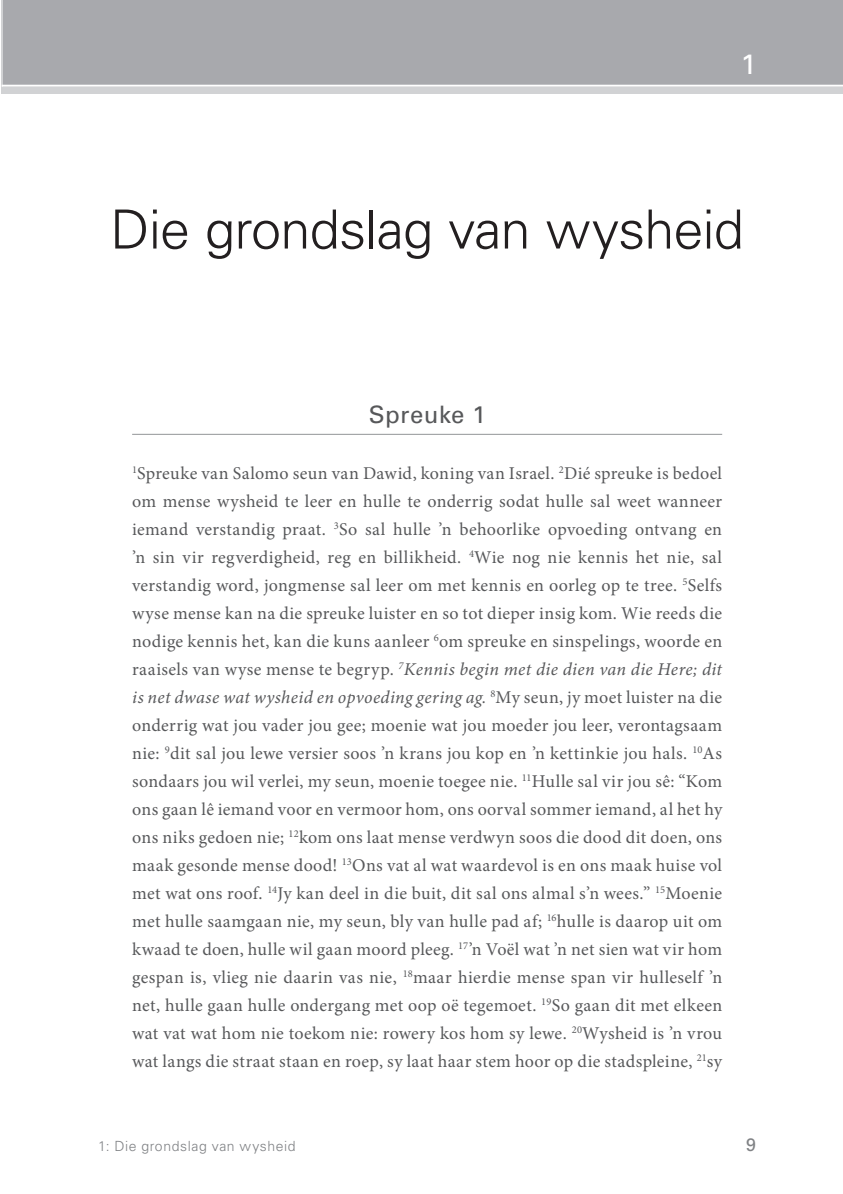
<style>
.page{position:relative;width:843px;height:1194px;background:#fff}
.page>*{position:absolute;margin:0;border:0;box-sizing:border-box;transform-origin:0 0}
.Heading{font:300 54px "Univers";letter-spacing:-.015em;color:#231f20}
.t1{font:28px "Univers";color:#fff}
.Scripture_head{font:24px "Univers";letter-spacing:.015em;color:#57585a}
.Scripture{font:18px/28px "Minion Pro";letter-spacing:.02em;color:#57585a;text-align:justify}
.t2{font:18px "Univers";color:#808285}
.t3{font:300 14px "Univers";letter-spacing:.045em;color:#808285}
.s1{font-style:italic}
</style>
<div class="page">
<div style="left:2px;top:0;width:840px;height:93px;background:#d1d2d4"></div>
<div style="left:3px;top:0;width:839px;height:87px;background:#a8a9ad"></div>
<hr style="left:2px;top:85px;width:840px;height:2px;background:#fff">
<hr style="left:132px;top:434px;width:590px;height:1px;background:#939598">
<p class="t1" style="left:740px;top:46px;width:17px">1</p>
<p class="Heading" style="left:110px;top:197px;width:635px">Die grondslag van wysheid</p>
<p class="Scripture_head" style="left:369px;top:399px;width:118px">Spreuke 1</p>
<p class="Scripture" style="left:132px;top:459px;width:591px"><sup>1</sup>Spreuke van Salomo seun van Dawid, koning van Israel. <sup>2</sup>Dié spreuke is bedoel om mense wysheid te leer en hulle te onderrig sodat hulle sal weet wanneer iemand verstandig praat. <sup>3</sup>So sal hulle ’n behoorlike opvoeding ontvang en ’n sin vir regverdigheid, reg en billikheid. <sup>4</sup>Wie nog nie kennis het nie, sal verstandig word, jongmense sal leer om met kennis en oorleg op te tree. <sup>5</sup>Selfs wyse mense kan na die spreuke luister en so tot dieper insig kom. Wie reeds die nodige kennis het, kan die kuns aanleer <sup>6</sup>om spreuke en sinspelings, woorde en raaisels van wyse mense te begryp. <sup>7</sup><span class="s1">Kennis begin met die dien van die Here; dit is net dwase wat wysheid en opvoeding gering ag.</span> <sup>8</sup>My seun, jy moet luister na die onderrig wat jou vader jou gee; moenie wat jou moeder jou leer, verontagsaam nie: <sup>9</sup>dit sal jou lewe versier soos ’n krans jou kop en ’n kettinkie jou hals. <sup>10</sup>As sondaars jou wil verlei, my seun, moenie toegee nie. <sup>11</sup>Hulle sal vir jou sê: “Kom ons gaan lê iemand voor en vermoor hom, ons oorval sommer iemand, al het hy ons niks gedoen nie; <sup>12</sup>kom ons laat mense verdwyn soos die dood dit doen, ons maak gesonde mense dood! <sup>13</sup>Ons vat al wat waardevol is en ons maak huise vol met wat ons roof. <sup>14</sup>Jy kan deel in die buit, dit sal ons almal s’n wees.” <sup>15</sup>Moenie met hulle saamgaan nie, my seun, bly van hulle pad af; <sup>16</sup>hulle is daarop uit om kwaad te doen, hulle wil gaan moord pleeg. <sup>17</sup>’n Voël wat ’n net sien wat vir hom gespan is, vlieg nie daarin vas nie, <sup>18</sup>maar hierdie mense span vir hulleself ’n net, hulle gaan hulle ondergang met oop oë tegemoet. <sup>19</sup>So gaan dit met elkeen wat vat wat hom nie toekom nie: rowery kos hom sy lewe. <sup>20</sup>Wysheid is ’n vrou wat langs die straat staan en roep, sy laat haar stem hoor op die stadspleine, <sup>21</sup>sy</p>
<p class="t3" style="left:98px;top:1137px;width:199px">1: Die grondslag van wysheid</p>
<p class="t2" style="left:746px;top:1133px;width:12px">9</p>
</div>
